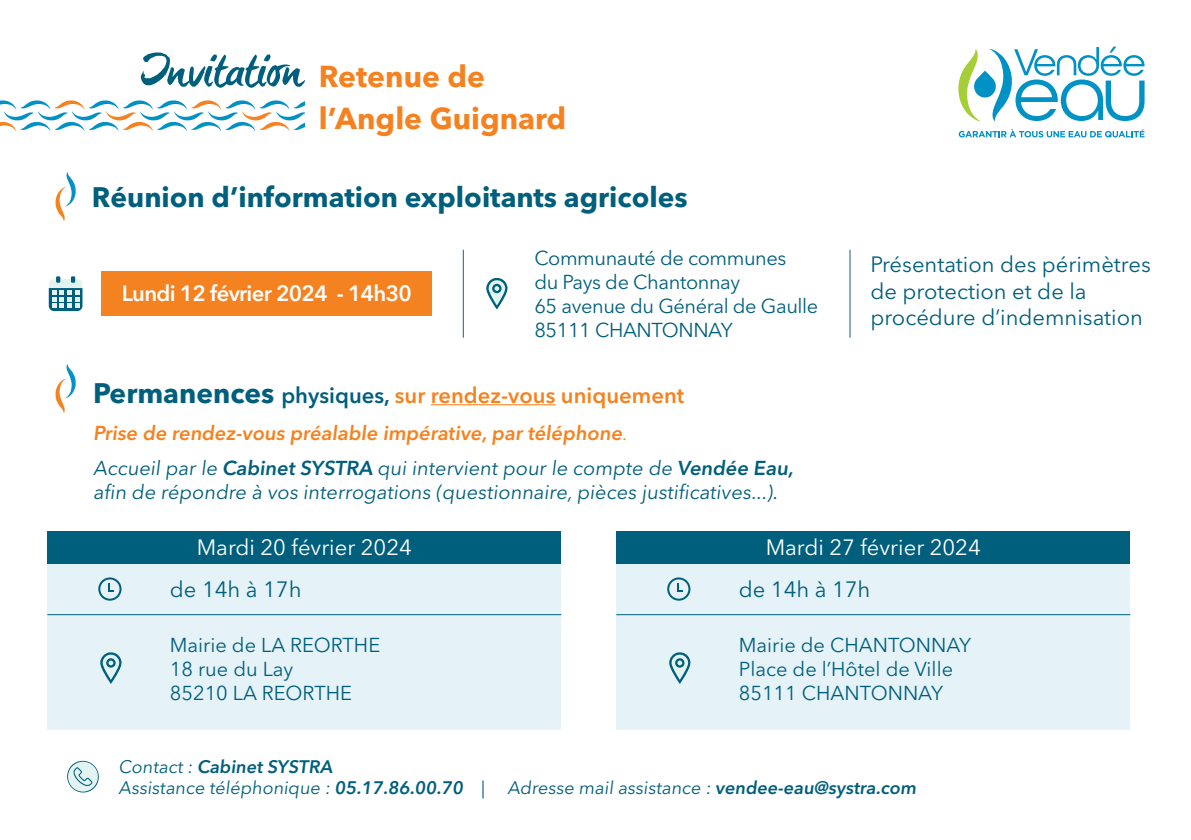
<style>
.page{position:relative;width:1191px;height:840px;background:#fff}
.page>*{position:absolute;margin:0;border:0;box-sizing:border-box;transform-origin:0 0}
.t1{font:700 30px/42px "Avenir Next LT Pro";color:#f58220}
.t2{font:700 28px "Avenir Next LT Pro";color:#005f7c}
.t3{font:22px/26.4px "Avenir Next LT Pro";color:#005f7c}
.t4{font:600 22px "Avenir Next LT Pro";color:#f58220}
.t5{font:22px "Avenir Next LT Pro";color:#fff}
.t6{font:600 22px "Avenir Next LT Pro";letter-spacing:-.03em;color:#fff}
.t7{font:20px/24px "Avenir Next LT Pro";letter-spacing:-.015em;color:#005f7c}
.t8{font:600 20px "Avenir Next LT Pro";color:#f58220}
.t9{font:18px "Avenir Next LT Pro";color:#005f7c}
.t10{font:600 18px "Avenir Next LT Pro";color:#005f7c}
.s1{font-weight:700;font-size:28px;color:#005f7c}
.s2{color:#005f7c}
.s3{font-weight:400;font-size:18px}
.s4{font-weight:600}
.s5{font-weight:400}
</style>
<div class="page">
<div style="left:47px;top:563px;width:514px;height:51px;background:#e5f3f8"></div>
<div style="left:616px;top:563px;width:514px;height:51px;background:#e5f3f8"></div>
<div style="left:47px;top:614px;width:514px;height:115px;background:#e5f3f8"></div>
<div style="left:616px;top:614px;width:514px;height:115px;background:#e5f3f8"></div>
<div style="left:47px;top:531px;width:514px;height:32px;background:#005f7c"></div>
<div style="left:616px;top:531px;width:514px;height:32px;background:#005f7c"></div>
<hr style="left:47px;top:614px;width:514px;height:1px;background:#005f7c">
<hr style="left:616px;top:614px;width:514px;height:1px;background:#005f7c">
<svg style="left:958px;top:46px;width:187px;height:92px"></svg>
<svg style="left:141px;top:52px;width:164px;height:36px"></svg>
<svg style="left:0;top:100px;width:304px;height:31px"></svg>
<svg style="left:55px;top:172px;width:21px;height:49px"></svg>
<svg style="left:55px;top:364px;width:21px;height:49px"></svg>
<hr style="left:431px;top:404px;width:124px;height:1px;background:#f58220">
<div style="left:102px;top:271px;width:330px;height:45px;background:#f58220"></div>
<svg style="left:49px;top:276px;width:33px;height:35px"></svg>
<svg style="left:486px;top:277px;width:22px;height:32px"></svg>
<svg style="left:100px;top:652px;width:22px;height:31px"></svg>
<svg style="left:669px;top:652px;width:21px;height:31px"></svg>
<hr style="left:849px;top:249px;width:1px;height:88px;background:#14627e">
<hr style="left:463px;top:249px;width:1px;height:88px;background:#14627e">
<div style="left:98px;top:577px;width:23px;height:23px;border:2px solid #005f7c;border-radius:50%"></div>
<svg style="left:108px;top:583px;width:6px;height:8px"></svg>
<div style="left:667px;top:577px;width:23px;height:23px;border:2px solid #005f7c;border-radius:50%"></div>
<svg style="left:677px;top:583px;width:6px;height:8px"></svg>
<svg style="left:67px;top:760px;width:32px;height:32px"></svg>
<p class="t1" style="left:319px;top:55px;width:249px">Retenue de l’Angle Guignard</p>
<p class="t2" style="left:92px;top:180px;width:597px">Réunion d’information exploitants agricoles</p>
<p class="t6" style="left:122px;top:280px;width:291px">Lundi 12 février 2024 - 14h30</p>
<p class="t7" style="left:534px;top:246px;width:253px">Communauté de communes</p>
<p class="t7" style="left:534px;top:270px;width:207px">du Pays de Chantonnay</p>
<p class="t7" style="left:534px;top:294px;width:285px">65 avenue du Général de Gaulle</p>
<p class="t7" style="left:534px;top:318px;width:200px">85111 CHANTONNAY</p>
<p class="t4" style="left:93px;top:381px;width:593px"><span class="s1">Permanences</span> <span class="s2">physiques,</span> sur rendez-vous uniquement</p>
<p class="t8" style="left:93px;top:420px;width:538px">Prise de rendez-vous préalable impérative, par téléphone<span class="s3">.</span></p>
<p class="t7" style="left:93px;top:456px;width:704px">Accueil par le <span class="s4">Cabinet SYSTRA</span> qui intervient pour le compte de <span class="s4">Vendée Eau, </span>afin de répondre à vos interrogations (questionnaire, pièces justificatives...).</p>
<p class="t3" style="left:870px;top:251px;width:282px">Présentation des périmètres de protection et de la procédure d’indemnisation</p>
<p class="t5" style="left:197px;top:534px;width:217px">Mardi 20 février 2024</p>
<p class="t5" style="left:765px;top:534px;width:217px">Mardi 27 février 2024</p>
<p class="t3" style="left:170px;top:575px;width:133px">de 14h à 17h</p>
<p class="t3" style="left:739px;top:575px;width:133px">de 14h à 17h</p>
<p class="t7" style="left:170px;top:632px;width:212px">Mairie de LA REORTHE</p>
<p class="t7" style="left:170px;top:656px;width:125px">18 rue du Lay</p>
<p class="t7" style="left:170px;top:680px;width:183px">85210 LA REORTHE</p>
<p class="t7" style="left:739px;top:632px;width:234px">Mairie de CHANTONNAY</p>
<p class="t7" style="left:739px;top:656px;width:216px">Place de l’Hôtel de Ville</p>
<p class="t7" style="left:739px;top:680px;width:206px">85111 CHANTONNAY</p>
<p class="t10" style="left:119px;top:755px;width:218px"><span class="s5">Contact :</span> Cabinet SYSTRA</p>
<p class="t9" style="left:119px;top:776px;width:802px">Assistance téléphonique : <span class="s4">05.17.86.00.70</span> | Adresse mail assistance : <span class="s4">vendee-eau@systra.com</span></p>
</div>
